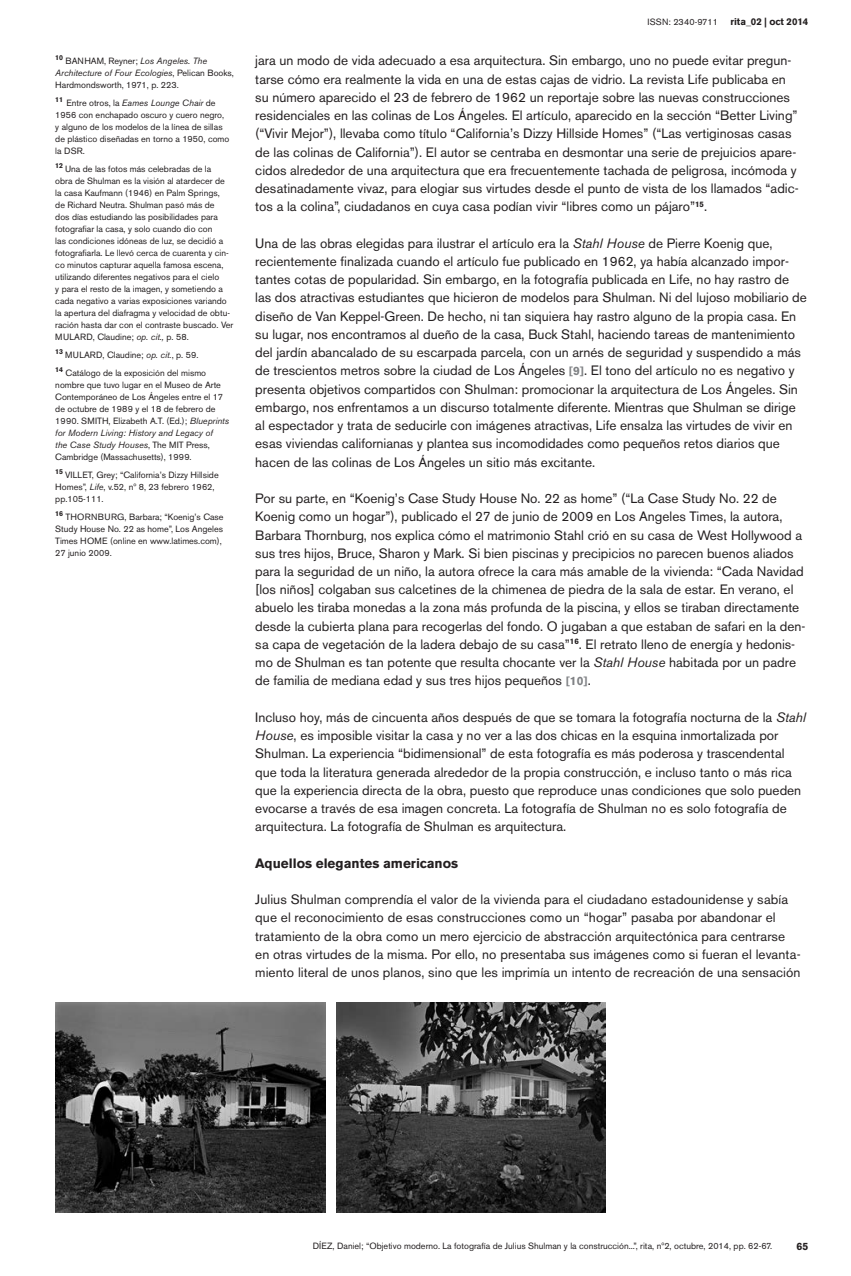
<style>
.page{position:relative;width:851px;height:1276px;background:#fff}
.page>*{position:absolute;margin:0;border:0;box-sizing:border-box;transform-origin:0 0}
.t1{font:13.5px/18.3px "Akzidenz Grotesk BE";color:#231f20}
.t2{font:700 13.5px "Akzidenz Grotesk BE";color:#231f20}
.t3{font:700 10.5px "Akzidenz Grotesk BE";color:#231f20}
.t4{font:700 9.75px "Akzidenz Grotesk BE";color:#231f20}
.t5{font:9px/12px "Akzidenz Grotesk BE";color:#231f20}
.t6{font:9px "Akzidenz Grotesk BE";letter-spacing:.02em;color:#231f20}
.s1{font-style:italic}
.s2{font-weight:700;font-size:12px;color:#808285}
</style>
<div class="page">
<img style="left:55px;top:1002px;width:270px;height:210px">
<img style="left:336px;top:1002px;width:269px;height:210px">
<p class="t5" style="left:55px;top:55px;width:180px"><sup>10</sup> BANHAM, Reyner; <span class="s1">Los Angeles. The<br>Architecture of Four Ecologies</span>, Pelican Books,<br>Hardmondsworth, 1971, p. 223.</p>
<p class="t5" style="left:55px;top:97px;width:176px"><sup>11</sup> Entre otros, la <span class="s1">Eames Lounge Chair</span> de 1956 con enchapado oscuro y cuero negro, y alguno de los modelos de la línea de sillas de plástico diseñadas en torno a 1950, como la DSR.</p>
<p class="t5" style="left:55px;top:163px;width:179px"><sup>12</sup> Una de las fotos más celebradas de la<br>obra de Shulman es la visión al atardecer de la casa Kaufmann (1946) en Palm Springs,<br>de Richard Neutra. Shulman pasó más de<br>dos días estudiando las posibilidades para fotografiar la casa, y solo cuando dio con<br>las condiciones idóneas de luz, se decidió a fotografiarla. Le llevó cerca de cuarenta y cin&shy;co minutos capturar aquella famosa escena, utilizando diferentes negativos para el cielo<br>y para el resto de la imagen, y sometiendo a cada negativo a varias exposiciones variando la apertura del diafragma y velocidad de obtu&shy;ración hasta dar con el contraste buscado. Ver MULARD, Claudine; <span class="s1">op. cit.,</span> p. 58.</p>
<p class="t5" style="left:55px;top:346px;width:152px;line-height:18px"><sup>13</sup> MULARD, Claudine; <span class="s1">op. cit.</span>, p. 59.<br><sup>14</sup> Catálogo de la exposición del mismo</p>
<p class="t5" style="left:55px;top:379px;width:175px">nombre que tuvo lugar en el Museo de Arte Contemporáneo de Los Ángeles entre el 17 de octubre de 1989 y el 18 de febrero de 1990. SMITH, Elizabeth A.T. (Ed.); <span class="s1">Blueprints for Modern Living: History and Legacy of<br>the Case Study Houses</span>, The MIT Press, Cambridge (Massachusetts), 1999.</p>
<p class="t5" style="left:55px;top:469px;width:165px"><sup>15</sup> VILLET, Grey; “California’s Dizzy Hillside<br>Homes”, <span class="s1">Life</span>, v.52, nº 8, 23 febrero 1962, pp.105-111.</p>
<p class="t5" style="left:55px;top:511px;width:170px"><sup>16</sup> THORNBURG, Barbara; “Koenig’s Case Study House No. 22 as home”, Los Angeles Times HOME (online en www.latimes.com), 27 junio 2009.</p>
<p class="t6" style="left:647px;top:17px;width:72px">ISSN: 2340-9711</p>
<p class="t4" style="left:730px;top:16px;width:79px">rita_02 | oct 2014</p>
<p class="t1" style="left:255px;top:52px;width:545px">jara un modo de vida adecuado a esa arquitectura. Sin embargo, uno no puede evitar pregun&shy;tarse cómo era realmente la vida en una de estas cajas de vidrio. La revista Life publicaba en su número aparecido el 23 de febrero de 1962 un reportaje sobre las nuevas construcciones residenciales en las colinas de Los Ángeles. El artículo, aparecido en la sección “Better Living” (“Vivir Mejor”), llevaba como título “California’s Dizzy Hillside Homes” (“Las vertiginosas casas de las colinas de California”). El autor se centraba en desmontar una serie de prejuicios apare&shy;cidos alrededor de una arquitectura que era frecuentemente tachada de peligrosa, incómoda y desatinadamente vivaz, para elogiar sus virtudes desde el punto de vista de los llamados “adic&shy;tos a la colina”, ciudadanos en cuya casa podían vivir “libres como un pájaro”<sup>15</sup>.</p>
<p class="t1" style="left:255px;top:234px;width:553px">Una de las obras elegidas para ilustrar el artículo era la <span class="s1">Stahl House</span> de Pierre Koenig que, recientemente finalizada cuando el artículo fue publicado en 1962, ya había alcanzado impor&shy;tantes cotas de popularidad. Sin embargo, en la fotografía publicada en Life, no hay rastro de las dos atractivas estudiantes que hicieron de modelos para Shulman. Ni del lujoso mobiliario de diseño de Van Keppel-Green. De hecho, ni tan siquiera hay rastro alguno de la propia casa. En su lugar, nos encontramos al dueño de la casa, Buck Stahl, haciendo tareas de mantenimiento del jardín abancalado de su escarpada parcela, con un arnés de seguridad y suspendido a más de trescientos metros sobre la ciudad de Los Ángeles <span class="s2">[9]</span>. El tono del artículo no es negativo y presenta objetivos compartidos con Shulman: promocionar la arquitectura de Los Ángeles. Sin embargo, nos enfrentamos a un discurso totalmente diferente. Mientras que Shulman se dirige al espectador y trata de seducirle con imágenes atractivas, Life ensalza las virtudes de vivir en esas viviendas californianas y plantea sus incomodidades como pequeños retos diarios que hacen de las colinas de Los Ángeles un sitio más excitante.</p>
<p class="t1" style="left:255px;top:489px;width:551px">Por su parte, en “Koenig’s Case Study House No. 22 as home” (“La Case Study No. 22 de Koenig como un hogar”), publicado el 27 de junio de 2009 en Los Angeles Times, la autora, Barbara Thornburg, nos explica cómo el matrimonio Stahl crió en su casa de West Hollywood a sus tres hijos, Bruce, Sharon y Mark. Si bien piscinas y precipicios no parecen buenos aliados para la seguridad de un niño, la autora ofrece la cara más amable de la vivienda: “Cada Navidad [los niños] colgaban sus calcetines de la chimenea de piedra de la sala de estar. En verano, el abuelo les tiraba monedas a la zona más profunda de la piscina, y ellos se tiraban directamente desde la cubierta plana para recogerlas del fondo. O jugaban a que estaban de safari en la den&shy;sa capa de vegetación de la ladera debajo de su casa”<sup>16</sup>. El retrato lleno de energía y hedonis&shy;mo de Shulman es tan potente que resulta chocante ver la <span class="s1">Stahl House</span> habitada por un padre de familia de mediana edad y sus tres hijos pequeños <span class="s2">[10]</span>.</p>
<p class="t1" style="left:255px;top:708px;width:552px">Incluso hoy, más de cincuenta años después de que se tomara la fotografía nocturna de la <span class="s1">Stahl House</span>, es imposible visitar la casa y no ver a las dos chicas en la esquina inmortalizada por Shulman. La experiencia “bidimensional” de esta fotografía es más poderosa y trascendental que toda la literatura generada alrededor de la propia construcción, e incluso tanto o más rica que la experiencia directa de la obra, puesto que reproduce unas condiciones que solo pueden evocarse a través de esa imagen concreta. La fotografía de Shulman no es solo fotografía de arquitectura. La fotografía de Shulman es arquitectura.</p>
<p class="t2" style="left:255px;top:855px;width:204px">Aquellos elegantes americanos</p>
<p class="t1" style="left:255px;top:890px;width:546px">Julius Shulman comprendía el valor de la vivienda para el ciudadano estadounidense y sabía que el reconocimiento de esas construcciones como un “hogar” pasaba por abandonar el tratamiento de la obra como un mero ejercicio de abstracción arquitectónica para centrarse en otras virtudes de la misma. Por ello, no presentaba sus imágenes como si fueran el levanta&shy;miento literal de unos planos, sino que les imprimía un intento de recreación de una sensación</p>
<p class="t5" style="left:313px;top:1239px;width:461px">DÍEZ, Daniel; “Objetivo moderno. La fotografía de Julius Shulman y la construcción...”, rita, nº2, octubre, 2014, pp. 62-67.</p>
<p class="t3" style="left:796px;top:1240px;width:13px">65</p>
</div>
